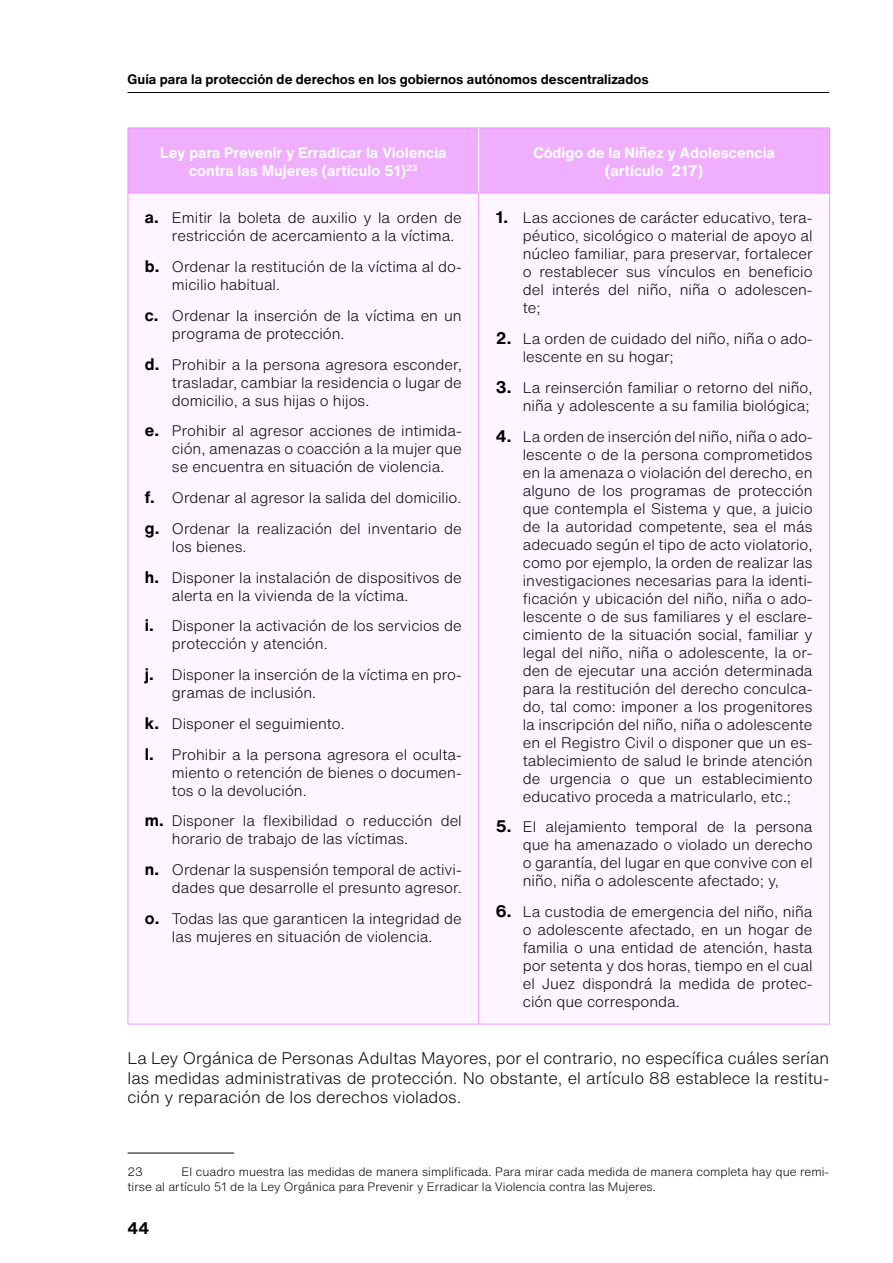
<style>
.page{position:relative;width:893px;height:1263px;background:#fff}
.page>*{position:absolute;margin:0;border:0;box-sizing:border-box;transform-origin:0 0}
.t1{font:300 16.5px/19.8px "Helvetica Now Text";color:#000;text-align:justify}
.t2{font:700 16.5px "Helvetica Now Text";color:#000}
.t3{font:300 15px/18px "Helvetica Now Text";color:#000}
.t4{font:700 15px/18px "Helvetica Now Text";color:#fff;text-align:center}
.t5{font:700 13.5px "Helvetica Now Text";color:#000}
.t6{font:300 12px/14.4px "Helvetica Now Text";color:#000}
.s1{font-weight:700;font-size:16.5px}
</style>
<div class="page">
<hr style="left:128px;top:92px;width:701px;height:1px;background:#000">
<div style="left:129px;top:129px;width:700px;height:64px;background:#f0aeff"></div>
<hr style="left:128px;top:193px;width:1px;height:831px;background:#eb9aff">
<hr style="left:128px;top:1024px;width:351px;height:1px;background:#eb9aff">
<hr style="left:478px;top:193px;width:1px;height:831px;background:#eb9aff">
<hr style="left:829px;top:193px;width:1px;height:831px;background:#eb9aff">
<hr style="left:479px;top:1024px;width:351px;height:1px;background:#eb9aff">
<hr style="left:128px;top:128px;width:351px;height:1px;background:#eb9aff">
<hr style="left:479px;top:128px;width:351px;height:1px;background:#eb9aff">
<hr style="left:128px;top:193px;width:351px;height:1px;background:#eb9aff">
<hr style="left:479px;top:193px;width:351px;height:1px;background:#eb9aff">
<hr style="left:128px;top:128px;width:1px;height:65px;background:#eb9aff">
<hr style="left:829px;top:128px;width:1px;height:65px;background:#eb9aff">
<hr style="left:478px;top:128px;width:1px;height:65px;background:#fff">
<hr style="left:128px;top:1153px;width:106px;height:1px;background:#000">
<p class="t5" style="left:128px;top:69px;width:523px">Guía para la protección de derechos en los gobiernos autónomos descentralizados</p>
<p class="t4" style="left:160px;top:143px;width:288px">Ley para Prevenir y Erradicar la Violencia contra las Mujeres (artículo 51)<sup>23</sup></p>
<p class="t4" style="left:533px;top:143px;width:243px">Código de la Niñez y Adolescencia (artículo 217)</p>
<p class="t3" style="left:172px;top:208px;width:291px;text-indent:-27px"><span class="s1">a.</span> Emitir la boleta de auxilio y la orden de restricción de acercamiento a la víctima.</p>
<p class="t3" style="left:172px;top:257px;width:291px;text-indent:-27px"><span class="s1">b.</span> Ordenar la restitución de la víctima al do&shy;micilio habitual.</p>
<p class="t3" style="left:172px;top:306px;width:291px;text-indent:-27px"><span class="s1">c.</span> Ordenar la inserción de la víctima en un programa de protección.</p>
<p class="t3" style="left:172px;top:355px;width:291px;text-align:justify;text-indent:-27px"><span class="s1">d.</span> Prohibir a la persona agresora esconder, trasladar, cambiar la residencia o lugar de domicilio, a sus hijas o hijos.</p>
<p class="t3" style="left:172px;top:421px;width:291px;text-align:justify;text-indent:-27px"><span class="s1">e.</span> Prohibir al agresor acciones de intimida&shy;ción, amenazas o coacción a la mujer que se encuentra en situación de violencia.</p>
<p class="t3" style="left:145px;top:482px;width:318px;line-height:30.8px"><span class="s1">f.</span> Ordenar al agresor la salida del domicilio. <span class="s1">g.</span> Ordenar la realización del inventario de</p>
<p class="t3" style="left:145px;top:531px;width:318px;line-height:30.8px;text-indent:27px">los bienes.<br><span class="s1">h.</span> Disponer la instalación de dispositivos de</p>
<p class="t3" style="left:145px;top:579px;width:318px;line-height:30.8px;text-indent:27px">alerta en la vivienda de la víctima.<br><span class="s1">i.</span> Disponer la activación de los servicios de</p>
<p class="t3" style="left:145px;top:628px;width:318px;line-height:30.8px;text-indent:27px">protección y atención.<br><span class="s1">j.</span> Disponer la inserción de la víctima en pro-</p>
<p class="t3" style="left:145px;top:677px;width:318px;line-height:30.8px;text-indent:27px">gramas de inclusión.<br><span class="s1">k.</span> Disponer el seguimiento.<br><span class="s1">l.</span> Prohibir a la persona agresora el oculta-</p>
<p class="t3" style="left:172px;top:763px;width:291px">miento o retención de bienes o documen&shy;tos o la devolución.</p>
<p class="t3" style="left:172px;top:811px;width:291px;text-indent:-27px"><span class="s1">m.</span> Disponer la flexibilidad o reducción del horario de trabajo de las víctimas.</p>
<p class="t3" style="left:145px;top:860px;width:318px;text-align:right"><span class="s1">n.</span> Ordenar la suspensión temporal de activi&shy;dades que desarrolle el presunto agresor.</p>
<p class="t3" style="left:145px;top:909px;width:318px;text-align:center"><span class="s1">o.</span> Todas las que garanticen la integridad de las mujeres en situación de violencia.</p>
<p class="t3" style="left:523px;top:208px;width:291px;text-align:justify;text-indent:-27px"><span class="s1">1.</span> Las acciones de carácter educativo, tera&shy;péutico, sicológico o material de apoyo al núcleo familiar, para preservar, fortalecer o restablecer sus vínculos en beneficio del interés del niño, niña o adolescen&shy;te;</p>
<p class="t3" style="left:523px;top:329px;width:291px;text-indent:-27px"><span class="s1">2.</span> La orden de cuidado del niño, niña o ado&shy;lescente en su hogar;</p>
<p class="t3" style="left:496px;top:378px;width:318px;text-align:right"><span class="s1">3.</span> La reinserción familiar o retorno del niño, niña y adolescente a su familia biológica;</p>
<p class="t3" style="left:523px;top:427px;width:291px;text-align:justify;text-indent:-27px"><span class="s1">4.</span> La orden de inserción del niño, niña o ado&shy;lescente o de la persona comprometidos en la amenaza o violación del derecho, en alguno de los programas de protección que contempla el Sistema y que, a juicio de la autoridad competente, sea el más adecuado según el tipo de acto violatorio, como por ejemplo, la orden de realizar las investigaciones necesarias para la identi&shy;ficación y ubicación del niño, niña o ado&shy;lescente o de sus familiares y el esclare&shy;cimiento de la situación social, familiar y legal del niño, niña o adolescente, la or&shy;den de ejecutar una acción determinada para la restitución del derecho conculca&shy;do, tal como: imponer a los progenitores la inscripción del niño, niña o adolescente en el Registro Civil o disponer que un es&shy;tablecimiento de salud le brinde atención de urgencia o que un establecimiento educativo proceda a matricularlo, etc.;</p>
<p class="t3" style="left:523px;top:817px;width:291px;text-align:justify;text-indent:-27px"><span class="s1">5.</span> El alejamiento temporal de la persona que ha amenazado o violado un derecho o garantía, del lugar en que convive con el niño, niña o adolescente afectado; y,</p>
<p class="t3" style="left:523px;top:902px;width:291px;text-align:justify;text-indent:-27px"><span class="s1">6.</span> La custodia de emergencia del niño, niña o adolescente afectado, en un hogar de familia o una entidad de atención, hasta por setenta y dos horas, tiempo en el cual el Juez dispondrá la medida de protec&shy;ción que corresponda.</p>
<p class="t1" style="left:128px;top:1047px;width:703px">La Ley Orgánica de Personas Adultas Mayores, por el contrario, no específica cuáles serían las medidas administrativas de protección. No obstante, el artículo 88 establece la restitu&shy;ción y reparación de los derechos violados.</p>
<p class="t6" style="left:128px;top:1164px;width:17px">23</p>
<p class="t6" style="left:128px;top:1164px;width:703px;text-indent:54px">El cuadro muestra las medidas de manera simplificada. Para mirar cada medida de manera completa hay que remi&shy;tirse al artículo 51 de la Ley Orgánica para Prevenir y Erradicar la Violencia contra las Mujeres.</p>
<p class="t2" style="left:128px;top:1216px;width:23px">44</p>
</div>
